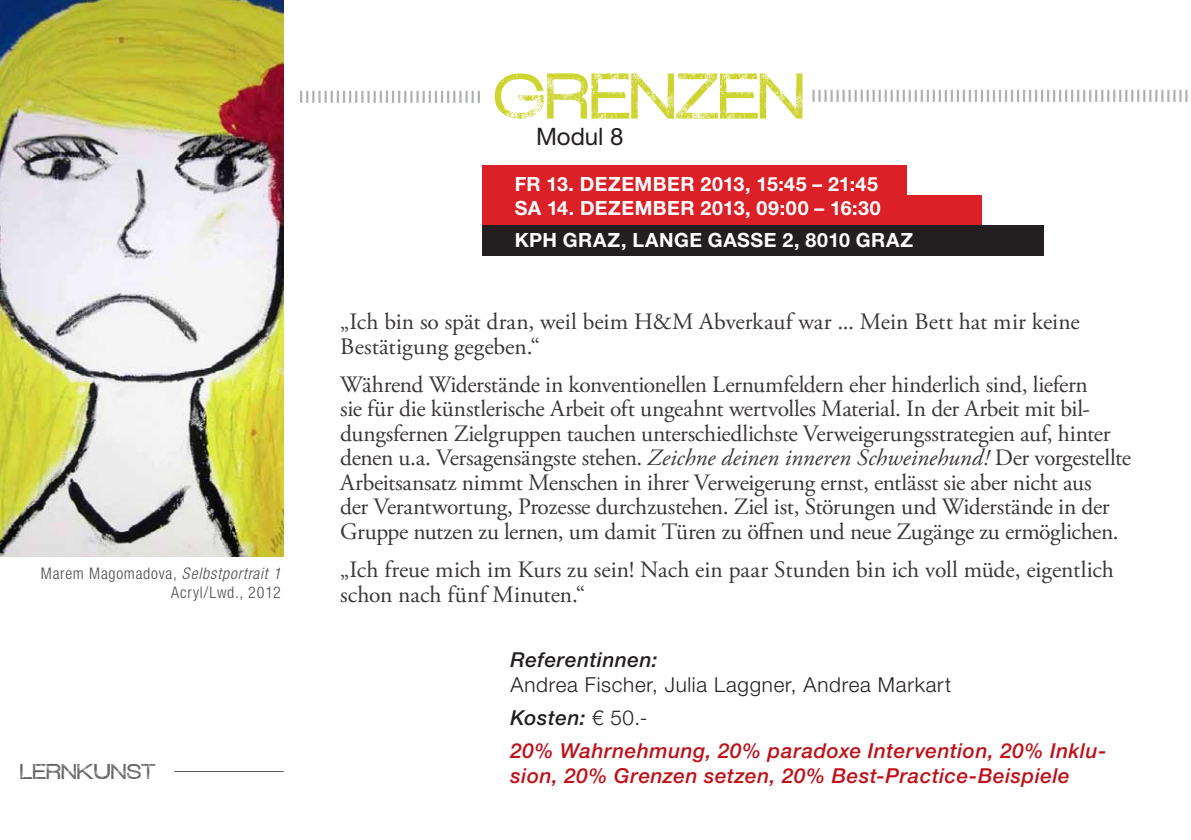
<style>
.page{position:relative;width:1191px;height:840px;background:#fff}
.page>*{position:absolute;margin:0;border:0;box-sizing:border-box;transform-origin:0 0}
.t1{font:56.4px "Redux";color:#ced430}
.t2{font:24px "Helvetica Neue LT Std";color:#231f20}
.t3{font:23.4px/24.6px "Adobe Garamond Pro";letter-spacing:-.015em;color:#231f20}
.t4{font:italic 500 20.6px/24.8px "Helvetica Neue LT Std";letter-spacing:.03em;color:#c01119}
.t5{font:300 20.6px "Helvetica Neue LT Std";letter-spacing:.035em;color:#231f20}
.t6{font:italic 500 20.6px "Helvetica Neue LT Std";letter-spacing:.03em;color:#231f20}
.t7{font:700 19.6px/24px "Helvetica Neue LT Std";letter-spacing:.025em;color:#fff}
.t8{font:18.8px "Redux";letter-spacing:.025em;color:#231f20}
.t9{font:300 condensed 16px/19.2px "Helvetica Neue LT Std";letter-spacing:.045em;color:#4b4c4d;text-align:right}
.s1{font-style:italic}
.s2{font-weight:300;font-style:normal}
</style>
<div class="page">
<svg style="left:812px;top:90px;width:376px;height:12px"></svg>
<img style="left:0;top:0;width:283px;height:556px">
<div style="left:482px;top:195px;width:499px;height:30px;background:#dc2027"></div>
<div style="left:482px;top:165px;width:424px;height:30px;background:#dc2027"></div>
<div style="left:482px;top:225px;width:561px;height:30px;background:#231f20"></div>
<hr style="left:174px;top:770px;width:109px;height:1px;background:#57585a">
<svg style="left:300px;top:91px;width:180px;height:12px"></svg>
<p class="t9" style="left:41px;top:563px;width:241px">Marem Magomadova, <span class="s1">Selbstportrait 1<br></span>Acryl/Lwd., 2012</p>
<p class="t8" style="left:21px;top:760px;width:137px">LERNKUNST</p>
<h1 class="t1" style="left:495px;top:66px;width:311px">GRENZEN</h1>
<p class="t2" style="left:536px;top:122px;width:89px">Modul 8</p>
<p class="t7" style="left:514px;top:171px;width:367px">FR 13. DEZEMBER 2013, 15:45 – 21:45<br>SA 14. DEZEMBER 2013, 09:00 – 16:30</p>
<p class="t7" style="left:514px;top:227px;width:400px">KPH GRAZ, LANGE GASSE 2, 8010 GRAZ</p>
<p class="t3" style="left:340px;top:310px;width:741px">„Ich bin so spät dran, weil beim H&amp;M Abverkauf war ... Mein Bett hat mir keine<br>Bestätigung gegeben.“</p>
<p class="t3" style="left:340px;top:372px;width:792px">Während Widerstände in konventionellen Lernumfeldern eher hinderlich sind, liefern<br>sie für die künstlerische Arbeit oft ungeahnt wertvolles Material. In der Arbeit mit bil&shy;dungsfernen Zielgruppen tauchen unterschiedlichste Verweigerungsstrategien auf, hinter denen u.a. Versagensängste stehen. <span class="s1">Zeichne deinen inneren Schweinehund!</span> Der vorgestellte Arbeitsansatz nimmt Menschen in ihrer Verweigerung ernst, entlässt sie aber nicht aus<br>der Verantwortung, Prozesse durchzustehen. Ziel ist, Störungen und Widerstände in der Gruppe nutzen zu lernen, um damit Türen zu öffnen und neue Zugänge zu ermöglichen.</p>
<p class="t3" style="left:340px;top:558px;width:775px">„Ich freue mich im Kurs zu sein! Nach ein paar Stunden bin ich voll müde, eigentlich schon nach fünf Minuten.“</p>
<p class="t6" style="left:510px;top:646px;width:149px">Referentinnen:</p>
<p class="t5" style="left:510px;top:671px;width:442px">Andrea Fischer, Julia Laggner, Andrea Markart</p>
<p class="t6" style="left:510px;top:704px;width:138px">Kosten: <span class="s2">€ 50.-</span></p>
<p class="t4" style="left:510px;top:738px;width:597px">20% Wahrnehmung, 20% paradoxe Intervention, 20% Inklu&shy;sion, 20% Grenzen setzen, 20% Best-Practice-Beispiele</p>
</div>
